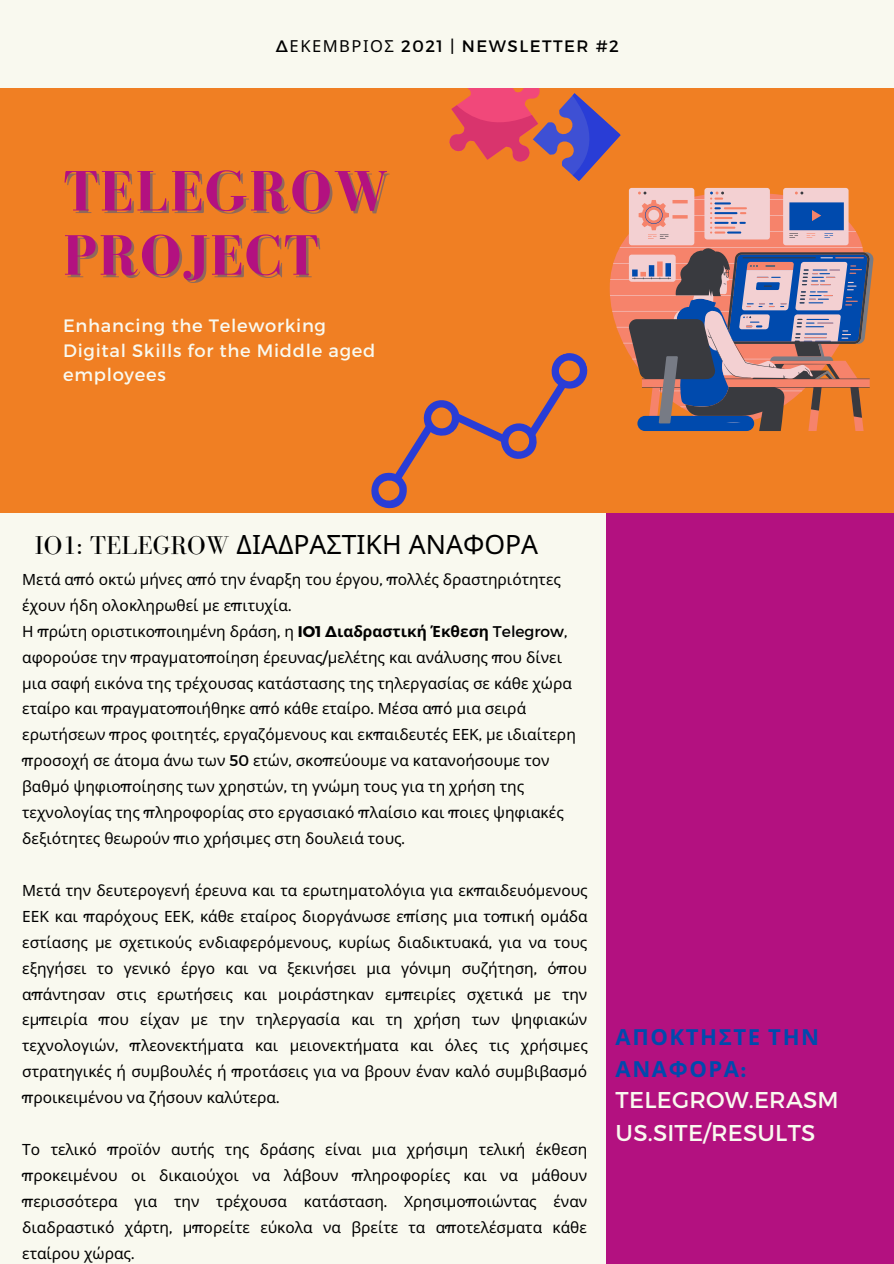
<style>
.page{position:relative;width:894px;height:1264px;background:#fff}
.page>*{position:absolute;margin:0;border:0;box-sizing:border-box;transform-origin:0 0}
.t1{font:700 58.5px "Bodoni FLF";letter-spacing:.03em;color:#b31180}
.t2{font:26.55px "Noto Sans";color:#000}
.t3{font:22.8px/32.7px "Montserrat";letter-spacing:.01em;color:#f9f9ef}
.t4{font:700 22.05px/31.5px "Noto Sans";letter-spacing:.07em;color:#004aad}
.t5{font:17.85px/24.8px "Montserrat";letter-spacing:.04em;color:#f9f9ef}
.t6{font:16.5px "Montserrat";letter-spacing:.09em;color:#000}
.t7{font:15.45px/26px "Noto Sans";color:#000}
.s1{font-family:"Noto Sans"}
.s2{font-family:"Bodoni FLF"}
.s3{font-family:"Montserrat"}
.s4{font-family:"Montserrat";font-weight:700}
.s5{font-weight:700}
</style>
<div class="page">
<div style="left:0;top:0;width:893px;height:1263px;background:#f07f23"></div>
<svg style="left:449px;top:88px;width:172px;height:93px"></svg>
<div style="left:0;top:0;width:893px;height:88px;background:#f9f9ef"></div>
<svg style="left:371px;top:353px;width:217px;height:156px"></svg>
<div style="left:0;top:513px;width:893px;height:750px;background:#f9f9ef"></div>
<svg style="left:609px;top:188px;width:240px;height:164px"></svg>
<svg style="left:628px;top:191px;width:236px;height:240px;background:#c39390"></svg>
<svg style="left:658px;top:252px;width:215px;height:171px;background:#8a737d"></svg>
<div style="left:606px;top:513px;width:287px;height:750px;background:#b31180"></div>
<p class="t6" style="left:276px;top:35px;width:344px">Δ<span class="s1">ΕΚΕΜΒΡΙΟΣ</span> 2021 | NEWSLETTER #2</p>
<p class="t1" style="left:63px;top:159px;width:326px">TELEGROW</p>
<p class="t1" style="left:63px;top:223px;width:257px">PROJECT</p>
<p class="t5" style="left:63px;top:312px;width:313px">Enhancing the Teleworking<br>Digital Skills for the Middle aged employees</p>
<p class="t2" style="left:35px;top:525px;width:505px"><span class="s2">IO1: TELEGROW</span> ΔΙΑΔΡΑΣΤΙΚΗ ΑΝΑΦΟΡΑ</p>
<p class="t7" style="left:22px;top:566px;width:540px">Μετά α<span class="s3">π</span>ό οκτώ μήνες α<span class="s3">π</span>ό την έναρξη του έργου<span class="s3">, π</span>ολλές δραστηριότητες έχουν ήδη ολοκληρωθεί με ε<span class="s3">π</span>ιτυχία<span class="s3">.</span></p>
<p class="t7" style="left:22px;top:617px;width:555px">Η <span class="s3">π</span>ρώτη οριστικο<span class="s3">π</span>οιημένη δράση<span class="s3">,</span> η <span class="s4">IO1 Δ</span><span class="s5">ιαδραστική Έκθεση</span> <span class="s3">Telegrow, </span>αφορούσε την <span class="s3">π</span>ραγματο<span class="s3">π</span>οίηση έρευνας<span class="s3">/</span>μελέτης και ανάλυσης <span class="s3">π</span>ου δίνει μια σαφή εικόνα της τρέχουσας κατάστασης της τηλεργασίας σε κάθε χώρα εταίρο και <span class="s3">π</span>ραγματο<span class="s3">π</span>οιήθηκε α<span class="s3">π</span>ό κάθε εταίρο<span class="s3">.</span> Μέσα α<span class="s3">π</span>ό μια σειρά ερωτήσεων <span class="s3">π</span>ρος φοιτητές<span class="s3">,</span> εργαζόμενους και εκ<span class="s3">π</span>αιδευτές ΕΕΚ<span class="s3">,</span> με ιδιαίτερη <span class="s3">π</span>ροσοχή σε άτομα άνω των <span class="s3">50</span> ετών<span class="s3">,</span> σκο<span class="s3">π</span>εύουμε να κατανοήσουμε τον βαθμό ψηφιο<span class="s3">π</span>οίησης των χρηστών<span class="s3">,</span> τη γνώμη τους για τη χρήση της τεχνολογίας της <span class="s3">π</span>ληροφορίας στο εργασιακό <span class="s3">π</span>λαίσιο και <span class="s3">π</span>οιες ψηφιακές δεξιότητες θεωρούν <span class="s3">π</span>ιο χρήσιμες στη δουλειά τους<span class="s3">.</span></p>
<p class="t7" style="left:22px;top:876px;width:567px;text-align:justify">Μετά την δευτερογενή έρευνα και τα ερωτηματολόγια για εκ<span class="s3">π</span>αιδευόμενους ΕΕΚ και <span class="s3">π</span>αρόχους ΕΕΚ<span class="s3">,</span> κάθε εταίρος διοργάνωσε ε<span class="s3">π</span>ίσης μια το<span class="s3">π</span>ική ομάδα εστίασης με σχετικούς ενδιαφερόμενους<span class="s3">,</span> κυρίως διαδικτυακά<span class="s3">,</span> για να τους εξηγήσει το γενικό έργο και να ξεκινήσει μια γόνιμη συζήτηση<span class="s3">,</span> ό<span class="s3">π</span>ου α<span class="s3">π</span>άντησαν στις ερωτήσεις και μοιράστηκαν εμ<span class="s3">π</span>ειρίες σχετικά με την εμ<span class="s3">π</span>ειρία <span class="s3">π</span>ου είχαν με την τηλεργασία και τη χρήση των ψηφιακών τεχνολογιών<span class="s3">, π</span>λεονεκτήματα και μειονεκτήματα και όλες τις χρήσιμες στρατηγικές ή συμβουλές ή <span class="s3">π</span>ροτάσεις για να βρουν έναν καλό συμβιβασμό <span class="s3">π</span>ροικειμένου να ζήσουν καλύτερα<span class="s3">.</span></p>
<p class="t7" style="left:22px;top:1135px;width:566px;text-align:justify">Το τελικό <span class="s3">π</span>ροϊόν αυτής της δράσης είναι μια χρήσιμη τελική έκθεση <span class="s3">π</span>ροκειμένου οι δικαιούχοι να λάβουν <span class="s3">π</span>ληροφορίες και να μάθουν <span class="s3">π</span>ερισσότερα για την τρέχουσα κατάσταση<span class="s3">.</span> Χρησιμο<span class="s3">π</span>οιώντας έναν διαδραστικό χάρτη<span class="s3">,</span> μ<span class="s3">π</span>ορείτε εύκολα να βρείτε τα α<span class="s3">π</span>οτελέσματα κάθε εταίρου χώρας<span class="s3">.</span></p>
<p class="t4" style="left:615px;top:1020px;width:205px">ΑΠΟΚΤΗΣΤΕ ΤΗΝ<br>ΑΝΑΦΟΡΑ<span class="s3">:</span></p>
<p class="t3" style="left:615px;top:1082px;width:224px">TELEGROW.ERASM<br>US.SITE/RESULTS</p>
</div>
